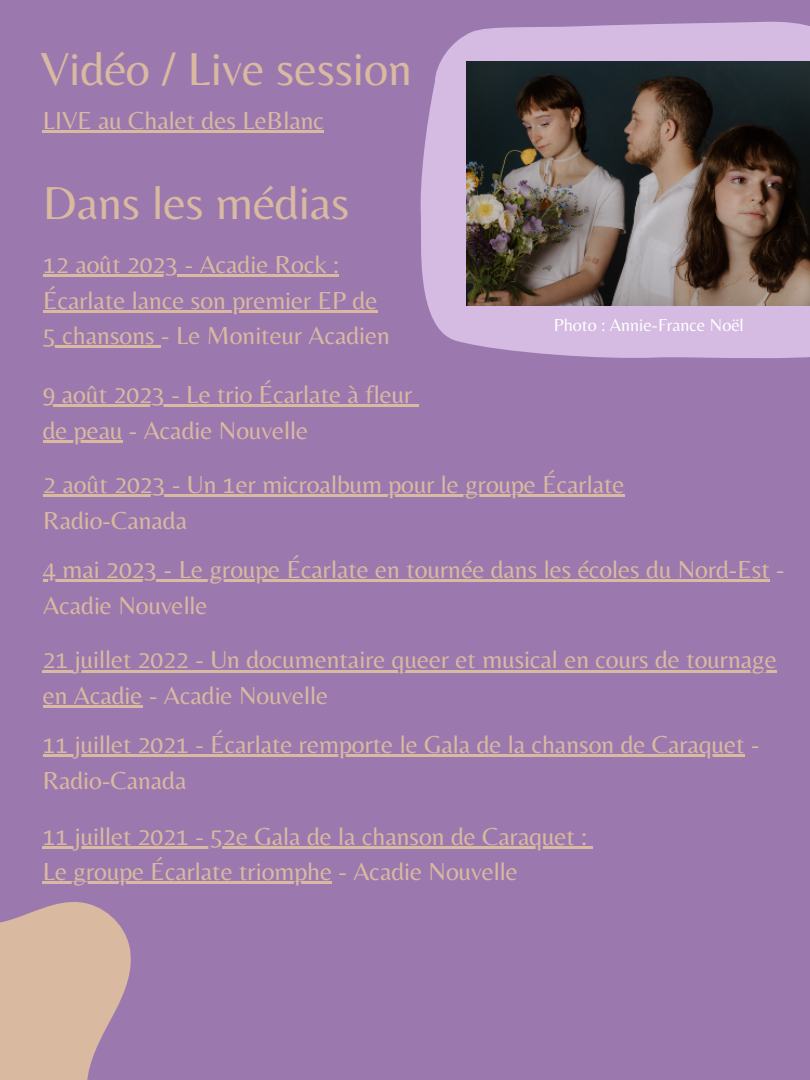
<style>
.page{position:relative;width:810px;height:1080px;background:#9b79af}
.page>*{position:absolute;margin:0;border:0;box-sizing:border-box;transform-origin:0 0}
.t1{font:48.12px "Belleza";color:#d9b9a0}
.t2{font:25.62px/35.6px "Belleza";color:#d9b9a0}
.t3{font:18.12px "Belleza";color:#fff}
</style>
<div class="page">
<svg style="left:0;top:902px;width:131px;height:178px"></svg>
<svg style="left:420px;top:21px;width:390px;height:337px;background:#cbb0d8"></svg>
<hr style="left:43px;top:495px;width:582px;height:2px;background:#d9b9a0">
<hr style="left:43px;top:754px;width:702px;height:3px;background:#d9b9a0">
<hr style="left:43px;top:274px;width:296px;height:3px;background:#d9b9a0">
<hr style="left:43px;top:310px;width:334px;height:2px;background:#d9b9a0">
<hr style="left:43px;top:346px;width:118px;height:2px;background:#d9b9a0">
<hr style="left:43px;top:580px;width:727px;height:2px;background:#d9b9a0">
<hr style="left:43px;top:405px;width:369px;height:2px;background:#d9b9a0">
<svg style="left:412px;top:405px;width:7px;height:2px"></svg>
<hr style="left:43px;top:440px;width:79px;height:3px;background:#d9b9a0">
<hr style="left:43px;top:846px;width:544px;height:3px;background:#d9b9a0">
<svg style="left:587px;top:846px;width:6px;height:3px"></svg>
<hr style="left:43px;top:882px;width:289px;height:2px;background:#d9b9a0">
<hr style="left:43px;top:670px;width:734px;height:2px;background:#d9b9a0">
<hr style="left:43px;top:705px;width:100px;height:3px;background:#d9b9a0">
<img style="left:466px;top:62px;width:344px;height:244px">
<hr style="left:43px;top:131px;width:281px;height:2px;background:#d9b9a0">
<h1 class="t1" style="left:41px;top:40px;width:373px">Vidéo / Live session</h1>
<p class="t2" style="left:43px;top:102px;width:283px">LIVE au Chalet des LeBlanc</p>
<p class="t1" style="left:43px;top:174px;width:308px">Dans les médias</p>
<h1 class="t2" style="left:43px;top:246px;width:297px">12 août 2023 - Acadie Rock :</h1>
<h2 class="t2" style="left:43px;top:282px;width:336px">Écarlate lance son premier EP de</h2>
<h1 class="t2" style="left:43px;top:317px;width:348px">5 chansons - Le Moniteur Acadien</h1>
<h2 class="t2" style="left:43px;top:377px;width:371px">9 août 2023 - Le trio Écarlate à fleur</h2>
<h2 class="t2" style="left:43px;top:412px;width:267px">de peau - Acadie Nouvelle</h2>
<p class="t3" style="left:554px;top:314px;width:191px">Photo : Annie-France Noël</p>
<p class="t2" style="left:43px;top:467px;width:583px">2 août 2023 - Un 1er microalbum pour le groupe Écarlate<br>Radio-Canada</p>
<h2 class="t2" style="left:43px;top:551px;width:743px">4 mai 2023 - Le groupe Écarlate en tournée dans les écoles du Nord-Est -<br>Acadie Nouvelle</h2>
<h2 class="t2" style="left:43px;top:642px;width:736px">21 juillet 2022 - Un documentaire queer et musical en cours de tournage en Acadie - Acadie Nouvelle</h2>
<p class="t2" style="left:43px;top:726px;width:718px">11 juillet 2021 - Écarlate remporte le Gala de la chanson de Caraquet -<br>Radio-Canada</p>
<h2 class="t2" style="left:43px;top:818px;width:546px">11 juillet 2021 - 52e Gala de la chanson de Caraquet :</h2>
<h2 class="t2" style="left:43px;top:854px;width:477px">Le groupe Écarlate triomphe - Acadie Nouvelle</h2>
</div>
